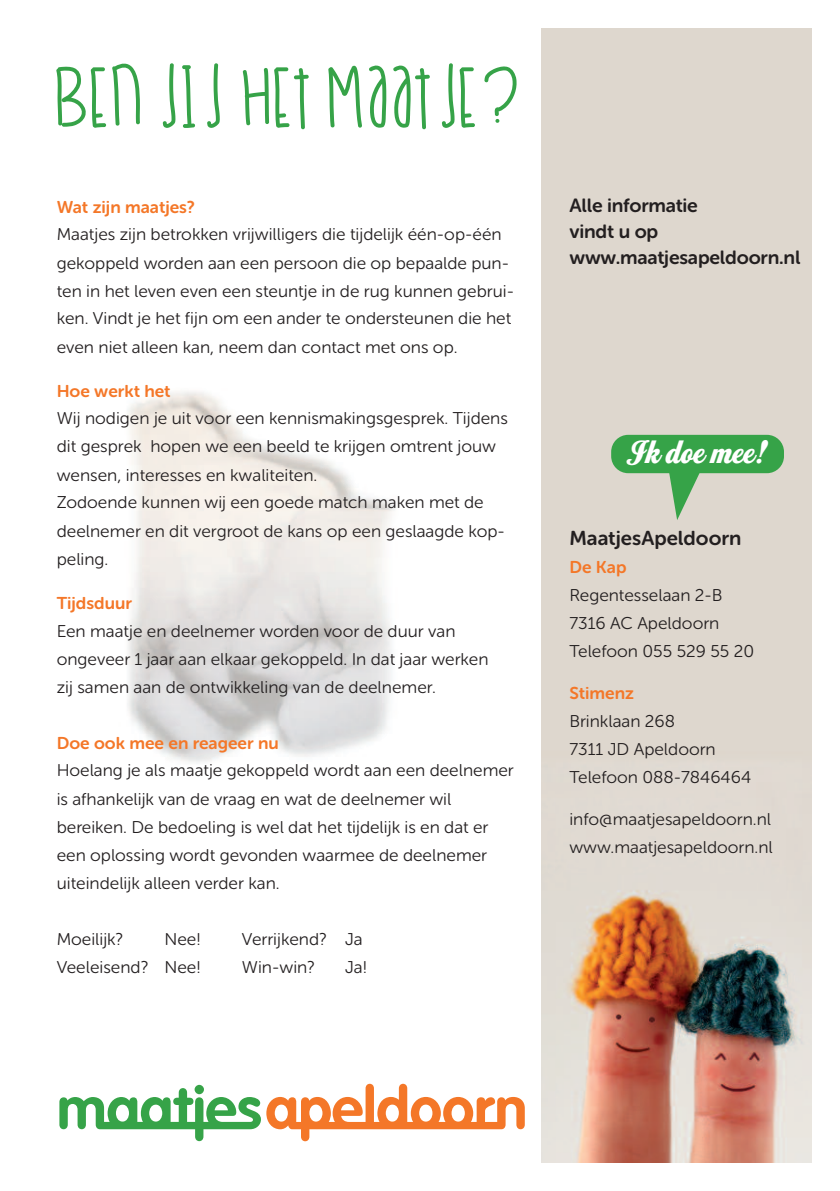
<style>
.page{position:relative;width:840px;height:1191px;background:#fff}
.page>*{position:absolute;margin:0;border:0;box-sizing:border-box;transform-origin:0 0}
.t1{font:72px "Peach Cream Creamsicles";color:#36a348}
.t2{font:33.4px "Home Run Script";color:#fff}
.t3{font:20px "Museo Sans Rounded 700";color:#231f20}
.t4{font:19px/26px "Museo Sans Rounded 700";letter-spacing:-.01em;color:#231f20}
.t5{font:17px/28px "Museo Sans Rounded 300";color:#231f20}
.t6{font:17px "Museo Sans Rounded 700";color:#f47728}
</style>
<div class="page">
<img style="left:541px;top:28px;width:270px;height:1134px">
<svg style="left:59px;top:1083px;width:465px;height:58px"></svg>
<div style="left:610px;top:435px;width:173px;height:38px;background:#36a348;border-radius:17px"></div>
<svg style="left:668px;top:473px;width:33px;height:47px;background:#90be90"></svg>
<h1 class="t1" style="left:50px;top:62px;width:470px">BEN JIJ HET MAATJE?</h1>
<p class="t6" style="left:57px;top:200px;width:140px">Wat zijn maatjes?</p>
<p class="t5" style="left:57px;top:221px;width:458px">Maatjes zijn betrokken vrijwilligers die tijdelijk één-op-één gekoppeld worden aan een persoon die op bepaalde pun&shy;ten in het leven even een steuntje in de rug kunnen gebrui&shy;ken. Vindt je het fijn om een ander te ondersteunen die het</p>
<p class="t5" style="left:57px;top:334px;width:402px">even niet alleen kan, neem dan contact met ons op.</p>
<p class="t6" style="left:57px;top:384px;width:115px">Hoe werkt het</p>
<p class="t5" style="left:57px;top:405px;width:452px">Wij nodigen je uit voor een kennismakingsgesprek. Tijdens dit gesprek hopen we een beeld te krijgen omtrent jouw wensen, interesses en kwaliteiten.</p>
<p class="t5" style="left:57px;top:489px;width:449px">Zodoende kunnen wij een goede match maken met de deelnemer en dit vergroot de kans op een geslaagde kop&shy;peling.</p>
<p class="t6" style="left:57px;top:596px;width:77px">Tijdsduur</p>
<p class="t5" style="left:57px;top:618px;width:433px">Een maatje en deelnemer worden voor de duur van ongeveer 1 jaar aan elkaar gekoppeld. In dat jaar werken zij samen aan de ontwikkeling van de deelnemer.</p>
<p class="t6" style="left:57px;top:736px;width:223px">Doe ook mee en reageer nu</p>
<p class="t5" style="left:57px;top:757px;width:458px">Hoelang je als maatje gekoppeld wordt aan een deelnemer is afhankelijk van de vraag en wat de deelnemer wil bereiken. De bedoeling is wel dat het tijdelijk is en dat er een oplossing wordt gevonden waarmee de deelnemer uiteindelijk alleen verder kan.</p>
<p class="t5" style="left:57px;top:926px;width:68px">Moeilijk?</p>
<p class="t5" style="left:164px;top:926px;width:38px">Nee!</p>
<p class="t5" style="left:242px;top:926px;width:122px">Verrijkend? Ja</p>
<p class="t5" style="left:57px;top:954px;width:145px">Veeleisend? Nee!</p>
<p class="t5" style="left:242px;top:954px;width:74px">Win-win?</p>
<p class="t5" style="left:345px;top:954px;width:23px">Ja!</p>
<p class="t4" style="left:569px;top:194px;width:232px">Alle informatie<br>vindt u op www.maatjesapeldoorn.nl</p>
<h2 class="t2" style="left:627px;top:432px;width:141px">Ik doe mee!</h2>
<p class="t3" style="left:569px;top:530px;width:173px">MaatjesApeldoorn</p>
<p class="t6" style="left:569px;top:560px;width:59px">De Kap</p>
<p class="t5" style="left:569px;top:582px;width:186px">Regentesselaan 2-B<br>7316 AC Apeldoorn<br>Telefoon 055 529 55 20</p>
<p class="t6" style="left:569px;top:686px;width:66px">Stimenz</p>
<p class="t5" style="left:569px;top:708px;width:183px">Brinklaan 268<br>7311 JD Apeldoorn<br>Telefoon 088-7846464</p>
<p class="t5" style="left:569px;top:806px;width:205px">info@maatjesapeldoorn.nl www.maatjesapeldoorn.nl</p>
</div>
